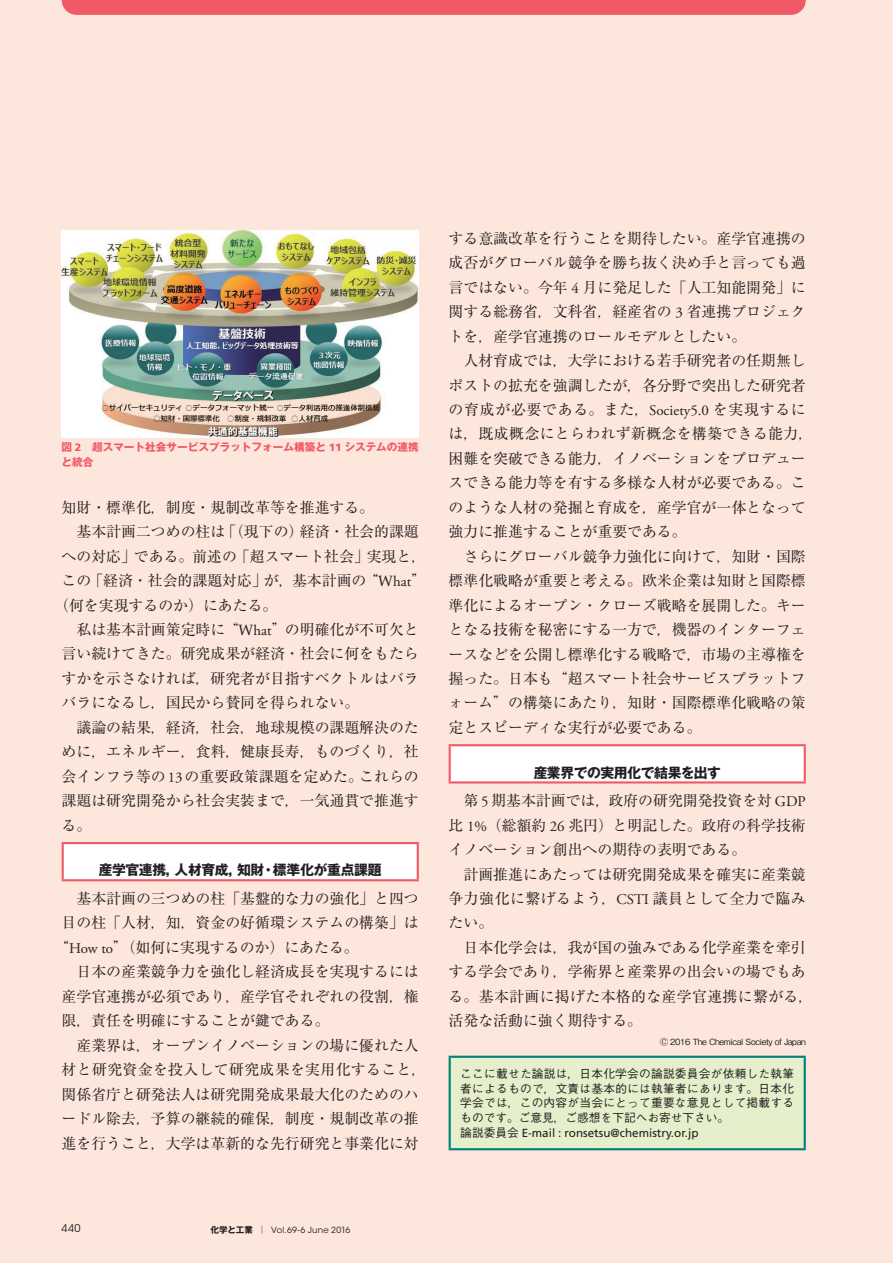
<style>
.page{position:relative;width:893px;height:1263px;background:#fde7dc}
.page>*{position:absolute;margin:0;border:0;box-sizing:border-box;transform-origin:0 0}
.t1{font:14.85px/24.5px "Ryumin Pr 6";color:#231f20}
.t2{font:14.85px "Ryumin Pr 6";letter-spacing:.025em;color:#231f20}
.t3{font:700 13.8px "Gothic MB101 Pr 6";letter-spacing:-.025em;color:#231f20}
.t4{font:500 11.7px/14.9px "Gothic BBB Pr 6";letter-spacing:.02em;color:#231f20;text-align:justify}
.t5{font:11.7px "Frutiger LT Std";color:#231f20}
.t6{font:700 10.65px/14.9px "Gothic MB101 Pr 6";color:#f05a67}
.t7{font:10.65px "ITC Avant Garde Std";color:#231f20}
.t8{font:500 8.55px "Gothic BBB Pr 6";letter-spacing:-.04em;color:#231f20}
.t9{font:8.55px "ITC Avant Garde Std";letter-spacing:.025em;color:#231f20}
.s1{font-family:"Frutiger LT Std";font-weight:900}
.s2{font-family:"Ryumin Pro"}
.s3{font-family:"Palatino LT Std"}
.s4{font-family:"Adobe Garamond Pro"}
.s5{font-family:"Gothic MB101 Pr 6";font-weight:700}
.s6{font-family:"Ryumin Pr 6"}
.s7{font-family:"Gothic BBB Pr 6";font-weight:500}
</style>
<div class="page">
<svg style="left:62px;top:0;width:744px;height:15px"></svg>
<div style="left:63px;top:843px;width:355px;height:37px;background:#fff"></div>
<hr style="left:62px;top:842px;width:357px;height:2px;background:#f05a67">
<hr style="left:62px;top:844px;width:2px;height:35px;background:#f05a67">
<hr style="left:417px;top:844px;width:2px;height:35px;background:#f05a67">
<hr style="left:62px;top:879px;width:357px;height:2px;background:#f05a67">
<div style="left:450px;top:745px;width:355px;height:37px;background:#fff"></div>
<hr style="left:449px;top:744px;width:357px;height:2px;background:#f05a67">
<hr style="left:449px;top:746px;width:2px;height:35px;background:#f05a67">
<hr style="left:804px;top:746px;width:2px;height:35px;background:#f05a67">
<hr style="left:449px;top:781px;width:357px;height:2px;background:#f05a67">
<div style="left:450px;top:1057px;width:355px;height:92px;background:#e5efcb"></div>
<hr style="left:449px;top:1056px;width:357px;height:2px;background:#008177">
<hr style="left:449px;top:1058px;width:2px;height:90px;background:#008177">
<hr style="left:804px;top:1058px;width:2px;height:90px;background:#008177">
<hr style="left:449px;top:1148px;width:357px;height:2px;background:#008177">
<img style="left:62px;top:231px;width:357px;height:207px">
<p class="t6" style="left:62px;top:440px;width:359px">図 <span class="s1">2</span>　超スマート社会サービスプラットフォーム構築と <span class="s1">11</span> システムの連携と統合</p>
<p class="t1" style="left:62px;top:494px;width:314px">知財・標準化，制度・規制改革等を推進する。</p>
<p class="t1" style="left:62px;top:519px;width:359px">　基本計画二つめの柱は「（現下の）経済・社会的課題</p>
<p class="t1" style="left:62px;top:543px;width:366px">への対応」である。前述の「超スマート社会」実現と，</p>
<p class="t1" style="left:62px;top:567px;width:366px">この「経済・社会的課題対応」が，基本計画の<span class="s2">“</span><span class="s3">W</span><span class="s4">hat</span><span class="s2">”</span></p>
<p class="t1" style="left:54px;top:592px;width:225px">（何を実現するのか）にあたる。</p>
<p class="t1" style="left:62px;top:616px;width:359px">　私は基本計画策定時に<span class="s2">“</span><span class="s3">W</span><span class="s4">hat</span><span class="s2">”</span>の明確化が不可欠と</p>
<p class="t1" style="left:62px;top:641px;width:359px">言い続けてきた。研究成果が経済・社会に何をもたら</p>
<p class="t1" style="left:62px;top:665px;width:359px">すかを示さなければ，研究者が目指すベクトルはバラ</p>
<p class="t1" style="left:62px;top:690px;width:299px">バラになるし，国民から賛同を得られない。</p>
<p class="t1" style="left:62px;top:714px;width:359px">　議論の結果，経済，社会，地球規模の課題解決のた</p>
<p class="t1" style="left:62px;top:739px;width:359px">めに，エネルギー，食料，健康長寿，ものづくり，社</p>
<p class="t1" style="left:62px;top:763px;width:359px">会インフラ等の<span class="s4">13</span>の重要政策課題を定めた。これらの</p>
<p class="t1" style="left:62px;top:788px;width:359px">課題は研究開発から社会実装まで，一気通貫で推進す</p>
<p class="t1" style="left:62px;top:812px;width:31px">る。</p>
<p class="t3" style="left:99px;top:859px;width:284px">産学官連携，人材育成，知財・標準化が重点課題</p>
<p class="t1" style="left:62px;top:885px;width:359px">　基本計画の三つめの柱「基盤的な力の強化」と四つ</p>
<p class="t1" style="left:62px;top:910px;width:359px">目の柱「人材，知，資金の好循環システムの構築」は</p>
<p class="t1" style="left:54px;top:934px;width:306px"><span class="s2">“</span><span class="s4">How to</span><span class="s2">”</span>（如何に実現するのか）にあたる。</p>
<p class="t1" style="left:62px;top:959px;width:359px">　日本の産業競争力を強化し経済成長を実現するには</p>
<p class="t1" style="left:62px;top:983px;width:359px">産学官連携が必須であり，産学官それぞれの役割，権</p>
<p class="t1" style="left:62px;top:1008px;width:269px">限，責任を明確にすることが鍵である。</p>
<p class="t1" style="left:62px;top:1032px;width:359px">　産業界は，オープンイノベーションの場に優れた人</p>
<p class="t2" style="left:62px;top:1058px;width:366px">材と研究資金を投入して研究成果を実用化すること，</p>
<p class="t1" style="left:62px;top:1081px;width:359px">関係省庁と研発法人は研究開発成果最大化のためのハ</p>
<p class="t1" style="left:62px;top:1105px;width:359px">ードル除去，予算の継続的確保，制度・規制改革の推</p>
<p class="t1" style="left:62px;top:1130px;width:359px">進を行うこと，大学は革新的な先行研究と事業化に対</p>
<p class="t7" style="left:62px;top:1222px;width:20px">440</p>
<p class="t9" style="left:210px;top:1224px;width:141px"><span class="s5">化学と工業</span> <span class="s6">│</span> Vol.69-6 June 2016</p>
<p class="t1" style="left:449px;top:225px;width:366px">する意識改革を行うことを期待したい。産学官連携の成否がグローバル競争を勝ち抜く決め手と言っても過言ではない。今年 <span class="s4">4</span> 月に発足した「人工知能開発」に関する総務省，文科省，経産省の <span class="s4">3</span> 省連携プロジェクトを，産学官連携のロールモデルとしたい。<br>　人材育成では，大学における若手研究者の任期無しポストの拡充を強調したが，各分野で突出した研究者の育成が必要である。また，<span class="s4">Society5.0</span> を実現するには，既成概念にとらわれず新概念を構築できる能力，困難を突破できる能力，イノベーションをプロデュースできる能力等を有する多様な人材が必要である。このような人材の発掘と育成を，産学官が一体となって強力に推進することが重要である。<br>　さらにグローバル競争力強化に向けて，知財・国際標準化戦略が重要と考える。欧米企業は知財と国際標準化によるオープン・クローズ戦略を展開した。キーとなる技術を秘密にする一方で，機器のインターフェースなどを公開し標準化する戦略で，市場の主導権を握った。日本も<span class="s2">“</span>超スマート社会サービスプラットフォーム<span class="s2">”</span>の構築にあたり，知財・国際標準化戦略の策定とスピーディな実行が必要である。</p>
<p class="t3" style="left:534px;top:761px;width:189px">産業界での実用化で結果を出す</p>
<p class="t1" style="left:449px;top:788px;width:366px">　第 <span class="s4">5</span> 期基本計画では，政府の研究開発投資を対 <span class="s4">GDP</span>比 <span class="s4">1%</span>（総額約 <span class="s4">26</span> 兆円）と明記した。政府の科学技術イノベーション創出への期待の表明である。<br>　計画推進にあたっては研究開発成果を確実に産業競争力強化に繋げるよう，<span class="s4">CSTI</span> 議員として全力で臨みたい。<br>　日本化学会は，我が国の強みである化学産業を牽引する学会であり，学術界と産業界の出会いの場でもある。基本計画に掲げた本格的な産学官連携に繋がる，活発な活動に強く期待する。</p>
<p class="t8" style="left:660px;top:1035px;width:147px">Ⓒ 2016 The Chemical Society of Japan</p>
<p class="t4" style="left:460px;top:1065px;width:335px">ここに載せた論説は，日本化学会の論説委員会が依頼した執筆者によるもので，文責は基本的には執筆者にあります。日本化学会では，この内容が当会にとって重要な意見として掲載するものです。ご意見，ご感想を下記へお寄せ下さい。</p>
<p class="t5" style="left:460px;top:1126px;width:240px"><span class="s7">論説委員会</span> E<span class="s7">-</span>mail : ronsetsu@chemistry.or.jp</p>
</div>
